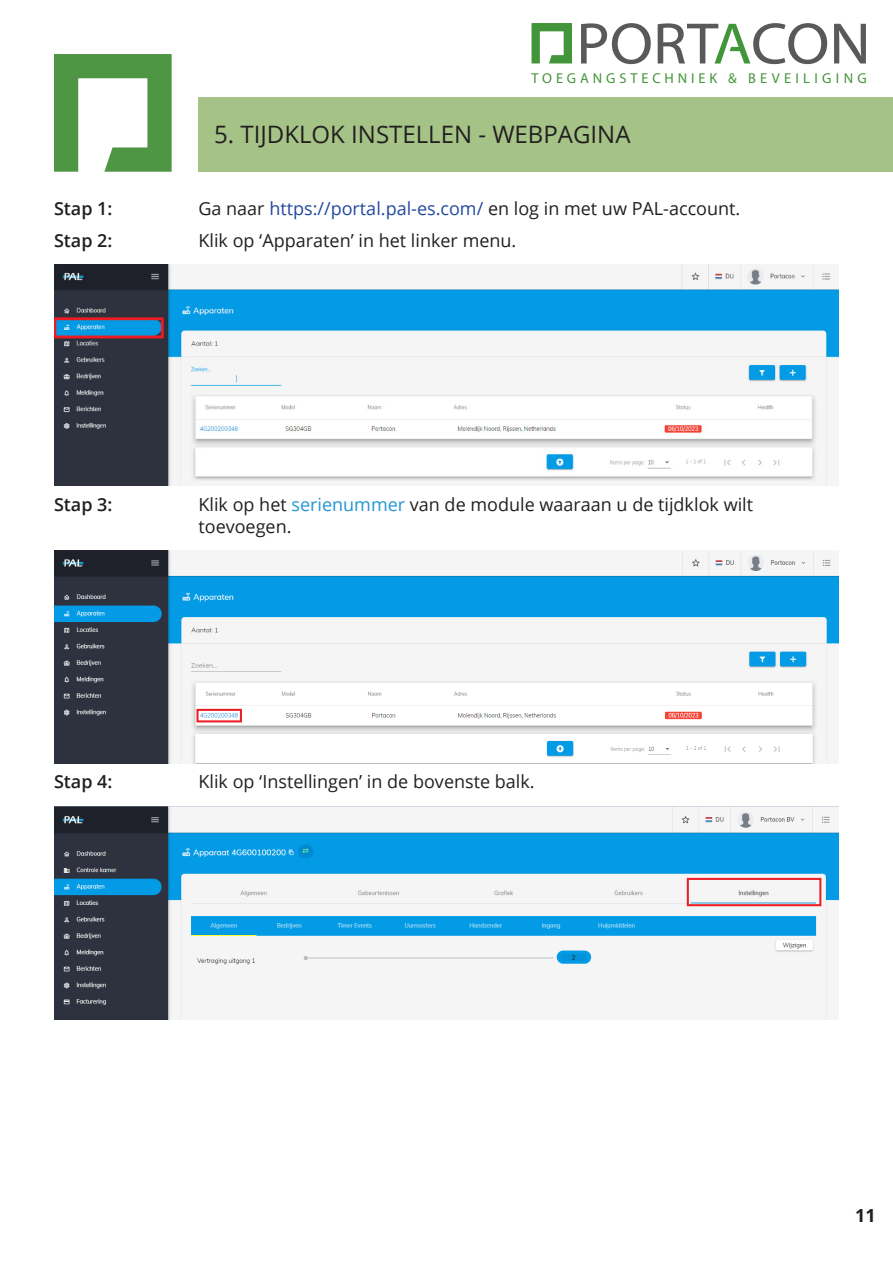
<style>
.page{position:relative;width:893px;height:1263px;background:#fff}
.page>*{position:absolute;margin:0;border:0;box-sizing:border-box;transform-origin:0 0}
.t1{font:24px "Open Sans";color:#231f20}
.t2{font:18px/21.6px "Open Sans";color:#231f20}
.t3{font:600 18px "Open Sans";color:#231f20}
.t4{font:700 18px "Open Sans";color:#231f20}
.t5{font:14.4px "Myriad Pro";letter-spacing:.27em;color:#439539}
.s1{color:#22489e}
.s2{color:#2296d3}
</style>
<div class="page">
<div style="left:198px;top:97px;width:695px;height:75px;background:#a5c387"></div>
<svg style="left:54px;top:54px;width:118px;height:118px"></svg>
<svg style="left:581px;top:23px;width:70px;height:41px"></svg>
<svg style="left:834px;top:24px;width:32px;height:39px"></svg>
<svg style="left:658px;top:23px;width:169px;height:41px"></svg>
<svg style="left:531px;top:23px;width:41px;height:40px"></svg>
<img style="left:54px;top:265px;width:785px;height:221px">
<img style="left:54px;top:550px;width:785px;height:213px">
<img style="left:54px;top:806px;width:785px;height:213px">
<p class="t5" style="left:532px;top:70px;width:337px">TOEGANGSTECHNIEK &amp; BEVEILIGING</p>
<p class="t1" style="left:214px;top:117px;width:418px">5. TIJDKLOK INSTELLEN - WEBPAGINA</p>
<p class="t3" style="left:54px;top:196px;width:60px">Stap 1:</p>
<p class="t2" style="left:198px;top:197px;width:543px">Ga naar <span class="s1">https://portal.pal-es.com/</span> en log in met uw PAL-account.</p>
<p class="t3" style="left:54px;top:228px;width:60px">Stap 2:</p>
<p class="t2" style="left:198px;top:229px;width:319px">Klik op ‘Apparaten’ in het linker menu.</p>
<p class="t3" style="left:54px;top:492px;width:60px">Stap 3:</p>
<p class="t2" style="left:198px;top:493px;width:556px">Klik op het <span class="s2">serienummer</span> van de module waaraan u de tijdklok wilt toevoegen.</p>
<p class="t3" style="left:54px;top:769px;width:60px">Stap 4:</p>
<p class="t2" style="left:198px;top:770px;width:338px">Klik op ‘Instellingen’ in de bovenste balk.</p>
<p class="t4" style="left:855px;top:1203px;width:22px">11</p>
</div>
